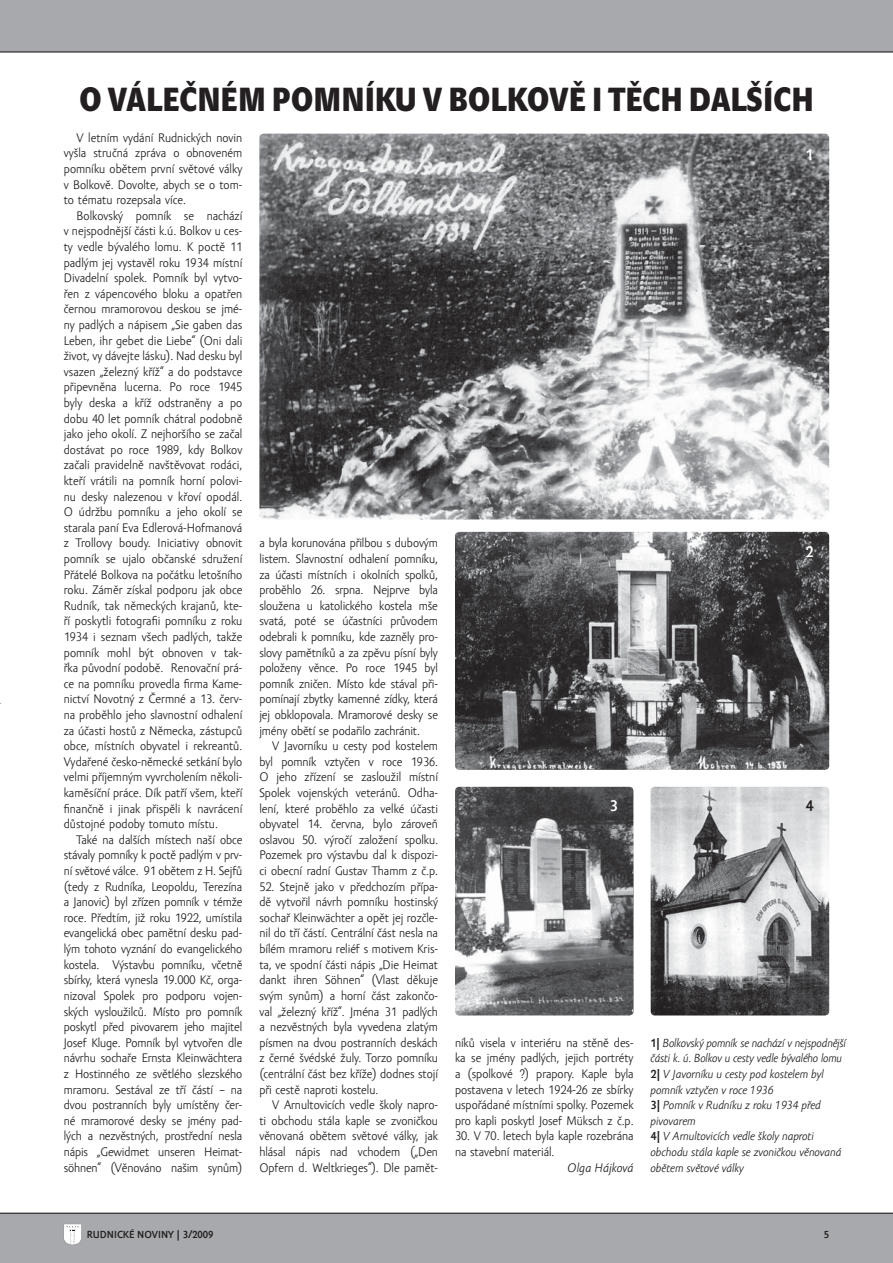
<style>
.page{position:relative;width:893px;height:1263px;background:#fff}
.page>*{position:absolute;margin:0;border:0;box-sizing:border-box;transform-origin:0 0}
.t1{font:33px "John Sans Cond Black Pro";color:#231f20}
.t2{font:700 15.75px "Amor Sans Pro";color:#fff}
.t3{font:700 15.75px "Amor Sans Pro";color:#231f20}
.t4{font:12.75px/15.6px "Amor Sans Pro";letter-spacing:-.005em;color:#231f20;text-align:justify}
.t5{font:italic 12.75px "Amor Sans Pro";color:#231f20}
.t6{font:italic 12px/15.6px "Amor Sans Pro";letter-spacing:-.005em;color:#231f20}
.t7{font:700 10.5px "Amor Sans Pro";color:#231f20}
.s1{font-weight:700;font-style:normal}
</style>
<div class="page">
<div style="left:0;top:1212px;width:893px;height:51px;background:#a7a9ac"></div>
<svg style="left:64px;top:1224px;width:17px;height:20px"></svg>
<div style="left:0;top:0;width:893px;height:53px;background:#a7a9ac"></div>
<img style="left:259px;top:134px;width:570px;height:385px;border-radius:4px">
<img style="left:455px;top:532px;width:374px;height:238px;border-radius:4px">
<img style="left:455px;top:787px;width:179px;height:228px;border-radius:4px">
<img style="left:651px;top:787px;width:178px;height:228px;border-radius:4px">
<h1 class="t1" style="left:79px;top:87px;width:736px">O VÁLEČNÉM POMNÍKU V BOLKOVĚ I TĚCH DALŠÍCH</h1>
<p class="t4" style="left:64px;top:131px;width:180px;text-indent:13px">V letním vydání Rudnických novin vyšla stručná zpráva o obnoveném pomníku obětem první světové války v Bolkově. Dovolte, abych se o tom&shy;to tématu rozepsala více.</p>
<p class="t4" style="left:64px;top:209px;width:180px;text-indent:13px">Bolkovský pomník se nachází v nejspodnější části k.ú. Bolkov u ces&shy;ty vedle bývalého lomu. K poctě 11 padlým jej vystavěl roku 1934 místní Divadelní spolek. Pomník byl vytvo&shy;řen z vápencového bloku a opatřen černou mramorovou deskou se jmé&shy;ny padlých a nápisem „Sie gaben das Leben, ihr gebet die Liebe“ (Oni dali život, vy dávejte lásku). Nad desku byl vsazen „železný kříž“ a do podstavce připevněna lucerna. Po roce 1945 byly deska a kříž odstraněny a po dobu 40 let pomník chátral podobně jako jeho okolí. Z nejhoršího se začal dostávat po roce 1989, kdy Bolkov začali pravidelně navštěvovat rodáci, kteří vrátili na pomník horní polovi&shy;nu desky nalezenou v křoví opodál.<br>O údržbu pomníku a jeho okolí se starala paní Eva Edlerová-Hofmanová z Trollovy boudy. Iniciativy obnovit pomník se ujalo občanské sdružení Přátelé Bolkova na počátku letošního roku. Záměr získal podporu jak obce Rudník, tak německých krajanů, kte&shy;ří poskytli fotografii pomníku z roku 1934 i seznam všech padlých, takže pomník mohl být obnoven v tak&shy;řka původní podobě. Renovační prá&shy;ce na pomníku provedla firma Kame&shy;nictví Novotný z Čermné a 13. červ&shy;na proběhlo jeho slavnostní odhalení za účasti hostů z Německa, zástupců obce, místních obyvatel i rekreantů.<br>Vydařené česko-německé setkání bylo velmi příjemným vyvrcholením několi&shy;kaměsíční práce. Dík patří všem, kteří finančně i jinak přispěli k navrácení důstojné podoby tomuto místu.</p>
<p class="t4" style="left:64px;top:833px;width:180px;text-indent:13px">Také na dalších místech naší obce stávaly pomníky k poctě padlým v prv&shy;ní světové válce. 91 obětem z H. Sejfů (tedy z Rudníka, Leopoldu, Terezína a Janovic) byl zřízen pomník v témže roce. Předtím, již roku 1922, umístila evangelická obec pamětní desku pad&shy;lým tohoto vyznání do evangelického kostela. Výstavbu pomníku, včetně sbírky, která vynesla 19.000 Kč, orga&shy;nizoval Spolek pro podporu vojen&shy;ských vysloužilců. Místo pro pomník poskytl před pivovarem jeho majitel Josef Kluge. Pomník byl vytvořen dle návrhu sochaře Ernsta Kleinwächtera z Hostinného ze světlého slezského mramoru. Sestával ze tří částí – na dvou postranních byly umístěny čer&shy;né mramorové desky se jmény pad&shy;lých a nezvěstných, prostřední nesla nápis „Gewidmet unseren Heimat&shy;söhnen“ (Věnováno našim synům)</p>
<p class="t4" style="left:259px;top:536px;width:180px">a byla korunována přilbou s dubovým listem. Slavnostní odhalení pomníku, za účasti místních i okolních spolků, proběhlo 26. srpna. Nejprve byla sloužena u katolického kostela mše svatá, poté se účastníci průvodem odebrali k pomníku, kde zazněly pro&shy;slovy pamětníků a za zpěvu písní byly položeny věnce. Po roce 1945 byl pomník zničen. Místo kde stával při&shy;pomínají zbytky kamenné zídky, která jej obklopovala. Mramorové desky se jmény obětí se podařilo zachránit.</p>
<p class="t4" style="left:259px;top:739px;width:180px;text-indent:13px">V Javorníku u cesty pod kostelem byl pomník vztyčen v roce 1936.<br>O jeho zřízení se zasloužil místní Spolek vojenských veteránů. Odha&shy;lení, které proběhlo za velké účasti obyvatel 14. června, bylo zároveň oslavou 50. výročí založení spolku.<br>Pozemek pro výstavbu dal k dispozi&shy;ci obecní radní Gustav Thamm z č.p.</p>
<p class="t4" style="left:259px;top:880px;width:180px">52. Stejně jako v předchozím přípa&shy;dě vytvořil návrh pomníku hostinský sochař Kleinwächter a opět jej rozčle&shy;nil do tří částí. Centrální část nesla na bílém mramoru reliéf s motivem Kris&shy;ta, ve spodní části nápis „Die Heimat dankt ihren Söhnen“ (Vlast děkuje svým synům) a horní část zakončo&shy;val „železný kříž“. Jména 31 padlých a nezvěstných byla vyvedena zlatým písmen na dvou postranních deskách z černé švédské žuly. Torzo pomníku (centrální část bez kříže) dodnes stojí při cestě naproti kostelu.</p>
<p class="t4" style="left:259px;top:1098px;width:180px;text-indent:13px">V Arnultovicích vedle školy napro&shy;ti obchodu stála kaple se zvoničkou věnovaná obětem světové války, jak hlásal nápis nad vchodem („Den Opfern d. Weltkrieges“). Dle pamět-</p>
<p class="t2" style="left:805px;top:148px;width:10px">1</p>
<p class="t2" style="left:805px;top:546px;width:10px">2</p>
<p class="t2" style="left:610px;top:799px;width:10px">3</p>
<p class="t3" style="left:805px;top:799px;width:10px">4</p>
<p class="t4" style="left:455px;top:1036px;width:180px">níků visela v interiéru na stěně des&shy;ka se jmény padlých, jejich portréty a (spolkové ?) prapory. Kaple byla postavena v letech 1924-26 ze sbírky uspořádané místními spolky. Pozemek pro kapli poskytl Josef Müksch z č.p.</p>
<p class="t4" style="left:455px;top:1129px;width:180px">30. V 70. letech byla kaple rozebrána na stavební materiál.</p>
<p class="t5" style="left:568px;top:1162px;width:67px">Olga Hájková</p>
<p class="t6" style="left:651px;top:1036px;width:197px"><span class="s1">1|</span> Bolkovský pomník se nachází v nejspodnější části k. ú. Bolkov u cesty vedle bývalého lomu <span class="s1">2|</span> V Javorníku u cesty pod kostelem byl pomník vztyčen v roce 1936<br><span class="s1">3|</span> Pomník v Rudníku z roku 1934 před pivovarem<br><span class="s1">4|</span> V Arnultovicích vedle školy naproti obchodu stála kaple se zvoničkou věnovaná obětem světové války</p>
<p class="t7" style="left:87px;top:1230px;width:128px">RUDNICKÉ NOVINY | 3/2009</p>
<p class="t7" style="left:824px;top:1230px;width:7px">5</p>
</div>
